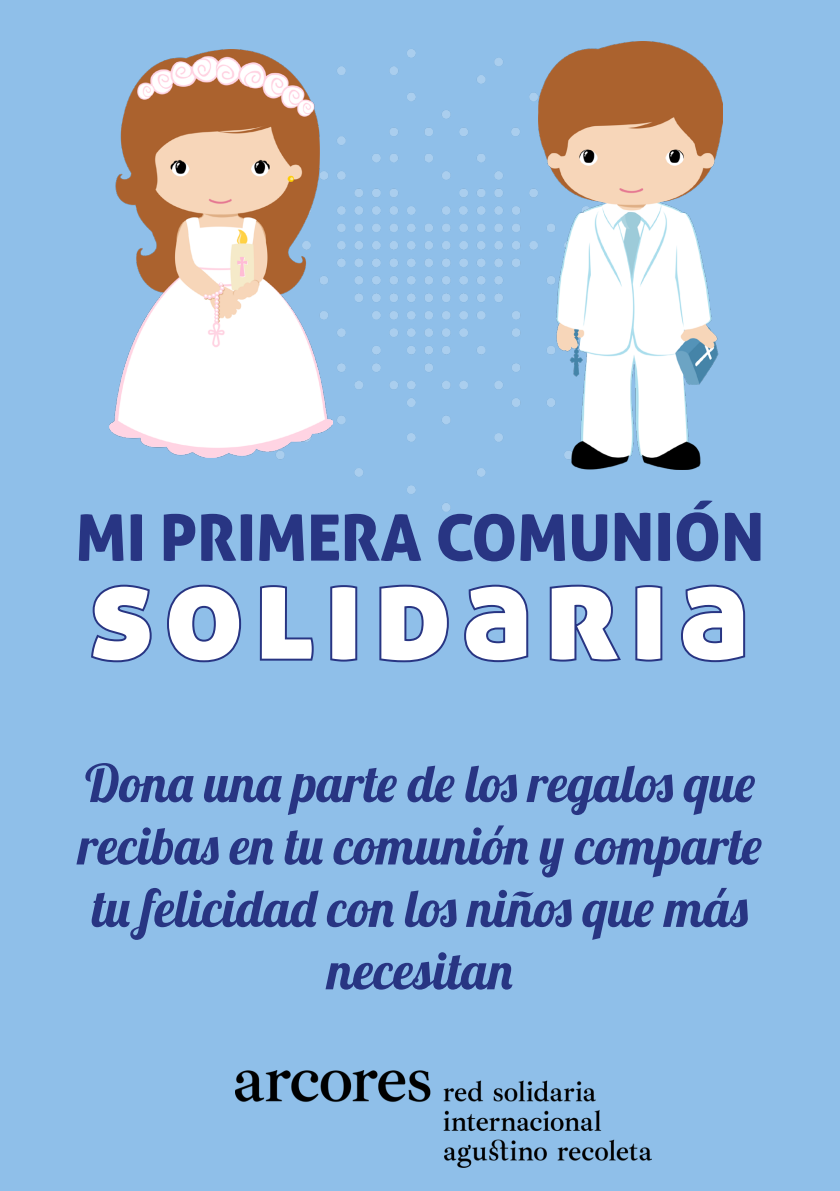
<style>
.page{position:relative;width:840px;height:1191px;background:#fff}
.page>*{position:absolute;margin:0;border:0;box-sizing:border-box;transform-origin:0 0}
.t1{font:136px "Aller Display";letter-spacing:.08em;color:#fff}
.t2{font:64px "Aller Display";color:#283583}
.t3{font:52px/62.4px "Lobster 1.4";color:#283583;text-align:center}
.s1{font-size:66px}
</style>
<div class="page">
<div style="left:0;top:0;width:839px;height:1191px;background:#8fbfe9"></div>
<svg style="left:91px;top:584px;width:61px;height:79px"></svg>
<svg style="left:167px;top:584px;width:75px;height:79px"></svg>
<svg style="left:259px;top:585px;width:55px;height:76px"></svg>
<svg style="left:330px;top:585px;width:28px;height:77px"></svg>
<svg style="left:379px;top:584px;width:70px;height:79px"></svg>
<svg style="left:464px;top:584px;width:65px;height:79px"></svg>
<svg style="left:549px;top:584px;width:72px;height:78px"></svg>
<svg style="left:635px;top:585px;width:28px;height:77px"></svg>
<svg style="left:681px;top:584px;width:65px;height:79px"></svg>
<img style="left:236px;top:1070px;width:415px;height:97px">
<img style="left:203px;top:49px;width:335px;height:463px">
<img style="left:109px;top:50px;width:223px;height:407px">
<img style="left:538px;top:41px;width:184px;height:429px">
<p class="t2" style="left:75px;top:497px;width:690px">MI PRIMERA COMU<span class="s1">NIÓN</span></p>
<h1 class="t1" style="left:90px;top:523px;width:661px">solidaria</h1>
<p class="t3" style="left:78px;top:751px;width:684px">Dona una parte de los regalos que recibas en tu comunión y comparte tu felicidad con los niños que más necesitan</p>
</div>
